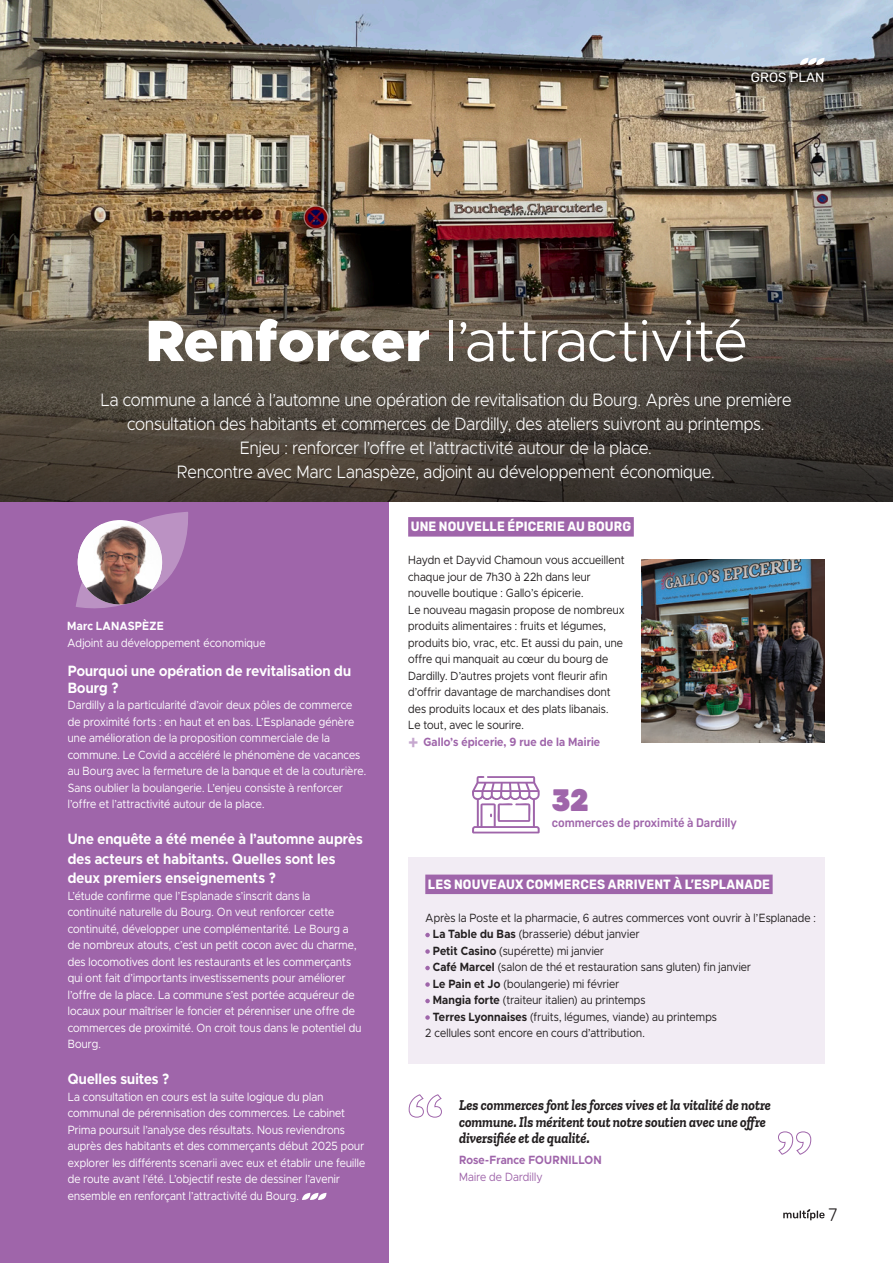
<style>
.page{position:relative;width:893px;height:1263px;background:#fff}
.page>*{position:absolute;margin:0;border:0;box-sizing:border-box;transform-origin:0 0}
.t1{font:300 58.5px "Metropolis";color:#fff}
.t2{font:900 31.05px "Rubik";color:#9f65aa;scale:.85 1}
.t3{font:300 18px/24px "Metropolis";color:#fff;text-align:center;scale:.9 1}
.t4{font:300 18px "Rubik";color:#231f20}
.t5{font:700 15px/19.5px "Metropolis";letter-spacing:.01em;color:#fff;scale:.9 1}
.t6{font:italic 700 15px/16.5px "Zilla Slab";color:#231f20;scale:.9 1}
.t7{font:700 13.5px "Rubik";letter-spacing:.015em;color:#fff;scale:.9 1}
.t8{font:13.5px "Rubik";color:#fff}
.t9{font:500 12.45px "Rubik";color:#9f65aa;scale:.9 1}
.t10{font:12px/16.5px "Metropolis";letter-spacing:.02em;color:#fff;scale:.9 1}
.t11{font:12px/16.5px "Metropolis";letter-spacing:.02em;color:#231f20;scale:.9 1}
.t12{font:700 12px "Metropolis";letter-spacing:.015em;color:#9f65aa;scale:.9 1}
.t13{font:12px "Metropolis";letter-spacing:.02em;color:#9f65aa;scale:.9 1}
.t14{font:700 12px "Metropolis";letter-spacing:.02em;color:#fff;scale:.9 1}
.s1{font-weight:900}
.s2{font-size:19.5px;color:#c6a8cf}
.s3{font-weight:700}
</style>
<div class="page">
<div style="left:0;top:445px;width:388px;height:818px;background:#9f65aa"></div>
<img style="left:0;top:0;width:893px;height:32px">
<img style="left:0;top:32px;width:893px;height:470px">
<svg style="left:800px;top:58px;width:25px;height:7px"></svg>
<svg style="left:302px;top:1193px;width:25px;height:7px"></svg>
<div style="left:408px;top:517px;width:226px;height:20px;background:#9f65aa"></div>
<svg style="left:76px;top:512px;width:112px;height:97px"></svg>
<img style="left:78px;top:524px;width:84px;height:80px">
<img style="left:642px;top:559px;width:182px;height:183px">
<div style="left:408px;top:857px;width:416px;height:206px;background:#f2ecf4"></div>
<div style="left:425px;top:874px;width:348px;height:20px;background:#9f65aa"></div>
<svg style="left:425px;top:933px;width:5px;height:4px"></svg>
<svg style="left:425px;top:949px;width:5px;height:5px"></svg>
<svg style="left:425px;top:966px;width:5px;height:4px"></svg>
<svg style="left:425px;top:982px;width:5px;height:5px"></svg>
<svg style="left:425px;top:999px;width:5px;height:4px"></svg>
<svg style="left:425px;top:1015px;width:5px;height:5px"></svg>
<svg style="left:778px;top:1131px;width:33px;height:24px"></svg>
<svg style="left:409px;top:1094px;width:33px;height:23px"></svg>
<svg style="left:472px;top:776px;width:68px;height:57px"></svg>
<svg style="left:783px;top:1209px;width:42px;height:11px"></svg>
<p class="t8" style="left:751px;top:70px;width:75px">GROS PLAN</p>
<p class="t1" style="left:145px;top:305px;width:604px"><span class="s1">Renforcer</span> l’attractivité</p>
<p class="t3" style="left:100px;top:388px;width:769px">La commune a lancé à l’automne une opération de revitalisation du Bourg. Après une première consultation des habitants et commerces de Dardilly, des ateliers suivront au printemps.</p>
<p class="t3" style="left:240px;top:436px;width:459px">Enjeu : renforcer l’offre et l’attractivité autour de la place.</p>
<p class="t3" style="left:177px;top:460px;width:599px">Rencontre avec Marc Lanaspèze, adjoint au développement économique.</p>
<p class="t14" style="left:67px;top:618px;width:109px">Marc LANASPÈZE</p>
<p class="t10" style="left:67px;top:634px;width:222px">Adjoint au développement économique</p>
<p class="t5" style="left:68px;top:663px;width:316px;line-height:16.5px">Pourquoi une opération de revitalisation du<br>Bourg ?</p>
<p class="t10" style="left:68px;top:697px;width:333px">Dardilly a la particularité d’avoir deux pôles de commerce de proximité forts : en haut et en bas. L’Esplanade génère une amélioration de la proposition commerciale de la commune. Le Covid a accéléré le phénomène de vacances au Bourg avec la fermeture de la banque et de la couturière.<br>Sans oublier la boulangerie. L’enjeu consiste à renforcer l’offre et l’attractivité autour de la place.</p>
<p class="t5" style="left:68px;top:829px;width:329px">Une enquête a été menée à l’automne auprès des acteurs et habitants. Quelles sont les deux premiers enseignements ?</p>
<p class="t10" style="left:68px;top:887px;width:328px">L’étude confirme que l’Esplanade s’inscrit dans la continuité naturelle du Bourg. On veut renforcer cette continuité, développer une complémentarité. Le Bourg a de nombreux atouts, c’est un petit cocon avec du charme, des locomotives dont les restaurants et les commerçants qui ont fait d’importants investissements pour améliorer l’offre de la place. La commune s’est portée acquéreur de locaux pour maîtriser le foncier et pérenniser une offre de commerces de proximité. On croit tous dans le potentiel du Bourg.</p>
<p class="t5" style="left:68px;top:1069px;width:115px">Quelles suites ?</p>
<p class="t10" style="left:68px;top:1088px;width:332px">La consultation en cours est la suite logique du plan communal de pérennisation des commerces. Le cabinet Prima poursuit l’analyse des résultats. Nous reviendrons auprès des habitants et des commerçants début 2025 pour explorer les différents scenarii avec eux et établir une feuille de route avant l’été. L’objectif reste de dessiner l’avenir ensemble en renforçant l’attractivité du Bourg.</p>
<p class="t7" style="left:411px;top:519px;width:246px">UNE NOUVELLE ÉPICERIE AU BOURG</p>
<p class="t11" style="left:408px;top:552px;width:242px">Haydn et Dayvid Chamoun vous accueillent chaque jour de 7h30 à 22h dans leur nouvelle boutique : Gallo’s épicerie.</p>
<p class="t11" style="left:408px;top:601px;width:242px">Le nouveau magasin propose de nombreux produits alimentaires : fruits et légumes, produits bio, vrac, etc. Et aussi du pain, une offre qui manquait au cœur du bourg de Dardilly. D’autres projets vont fleurir afin d’offrir davantage de marchandises dont des produits locaux et des plats libanais.</p>
<p class="t11" style="left:408px;top:717px;width:130px">Le tout, avec le sourire.</p>
<p class="t12" style="left:408px;top:734px;width:215px"><span class="s2">+</span> Gallo’s épicerie, 9 rue de la Mairie</p>
<p class="t2" style="left:552px;top:783px;width:45px">32</p>
<p class="t9" style="left:552px;top:816px;width:207px">commerces de proximité à Dardilly</p>
<p class="t7" style="left:428px;top:877px;width:382px">LES NOUVEAUX COMMERCES ARRIVENT À L’ESPLANADE</p>
<p class="t11" style="left:425px;top:909px;width:436px">Après la Poste et la pharmacie, 6 autres commerces vont ouvrir à l’Esplanade :</p>
<p class="t11" style="left:433px;top:926px;width:231px"><span class="s3">La Table du Bas</span> (brasserie) début janvier</p>
<p class="t11" style="left:433px;top:942px;width:192px"><span class="s3">Petit Casino</span> (supérette) mi janvier</p>
<p class="t11" style="left:433px;top:959px;width:355px"><span class="s3">Café Marcel</span> (salon de thé et restauration sans gluten) fin janvier</p>
<p class="t11" style="left:433px;top:975px;width:209px"><span class="s3">Le Pain et Jo</span> (boulangerie) mi février</p>
<p class="t11" style="left:433px;top:992px;width:238px"><span class="s3">Mangia forte</span> (traiteur italien) au printemps</p>
<p class="t11" style="left:433px;top:1008px;width:317px"><span class="s3">Terres Lyonnaises</span> (fruits, légumes, viande) au printemps</p>
<p class="t11" style="left:425px;top:1025px;width:245px">2 cellules sont encore en cours d’attribution.</p>
<p class="t6" style="left:459px;top:1097px;width:348px">Les commerces font les forces vives et la vitalité de notre commune. Ils méritent tout notre soutien avec une offre diversifiée et de qualité.</p>
<p class="t12" style="left:459px;top:1152px;width:160px">Rose-France FOURNILLON</p>
<p class="t13" style="left:459px;top:1169px;width:94px">Maire de Dardilly</p>
<h3 class="t4" style="left:828px;top:1204px;width:10px">7</h3>
</div>
